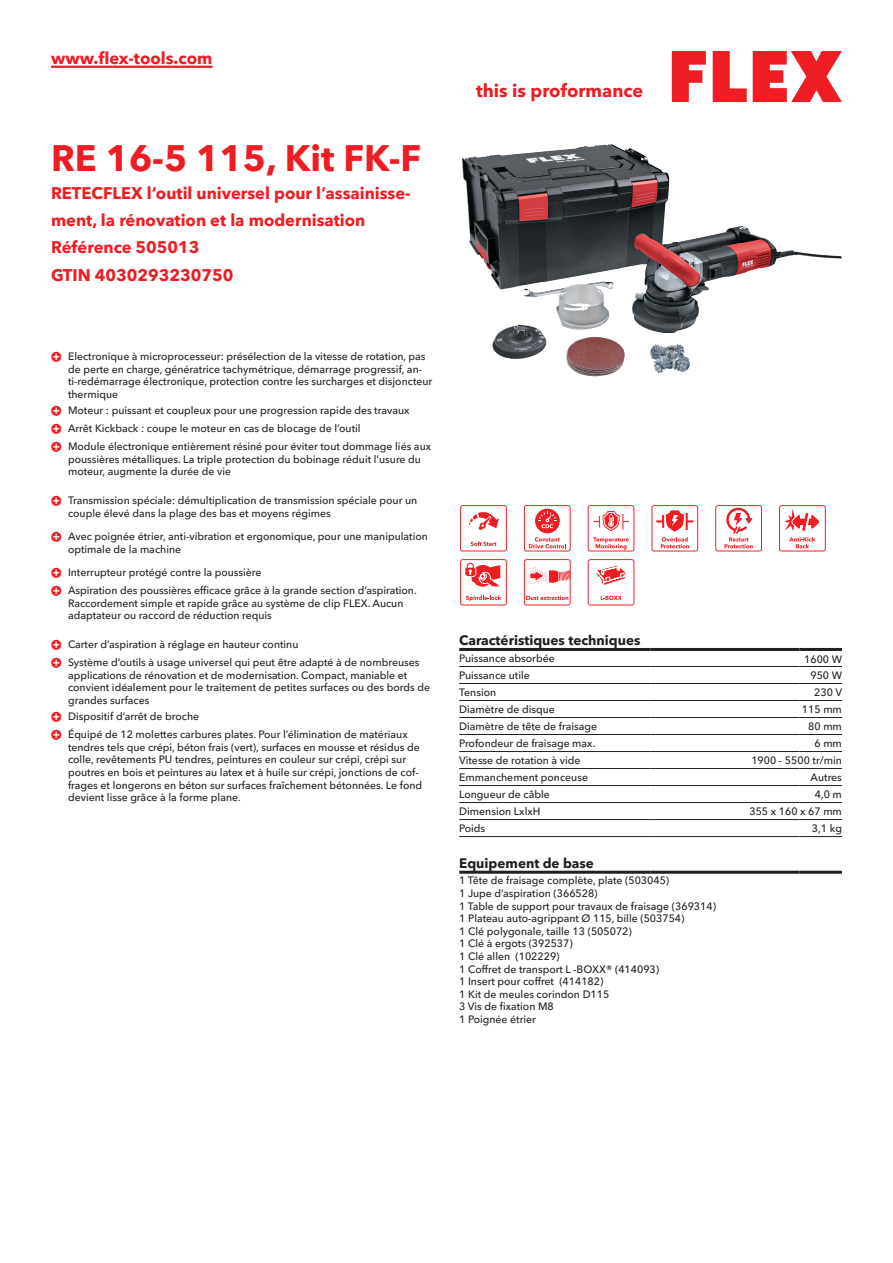
<style>
.page{position:relative;width:893px;height:1263px;background:#fff}
.page>*{position:absolute;margin:0;border:0;box-sizing:border-box;transform-origin:0 0}
.CB_AF_Product-name{font:700 36px "Avenir Next W1 G";color:#ee1d23}
.t1{font:700 18px "Avenir Next W1 G";color:#ee1d23}
.CB_AF_Product-short{font:700 16.5px/27px "Avenir Next W1 G";color:#ee1d23}
.CB_AF_Order-number{font:700 16.5px "Avenir Next W1 G";color:#ee1d23}
.CB_AF_Table-headline{font:700 13.5px "Avenir Next W1 G";color:#231f20}
.CB_AF_Table-specific{font:500 10.5px/12.6px "Avenir Next W1 G";color:#231f20}
</style>
<div class="page">
<svg style="left:672px;top:51px;width:34px;height:51px"></svg>
<svg style="left:713px;top:51px;width:34px;height:51px"></svg>
<svg style="left:753px;top:51px;width:89px;height:51px"></svg>
<hr style="left:51px;top:66px;width:162px;height:2px;background:#ee1d23">
<img style="left:462px;top:144px;width:303px;height:189px">
<hr style="left:459px;top:666px;width:192px;height:1px;background:#231f20">
<hr style="left:651px;top:666px;width:148px;height:1px;background:#231f20">
<hr style="left:799px;top:666px;width:43px;height:1px;background:#231f20">
<hr style="left:459px;top:683px;width:192px;height:1px;background:#231f20">
<hr style="left:651px;top:683px;width:148px;height:1px;background:#231f20">
<hr style="left:799px;top:683px;width:43px;height:1px;background:#231f20">
<hr style="left:459px;top:700px;width:192px;height:1px;background:#231f20">
<hr style="left:651px;top:700px;width:148px;height:1px;background:#231f20">
<hr style="left:799px;top:700px;width:43px;height:1px;background:#231f20">
<hr style="left:459px;top:717px;width:192px;height:1px;background:#231f20">
<hr style="left:651px;top:717px;width:148px;height:1px;background:#231f20">
<hr style="left:799px;top:717px;width:43px;height:1px;background:#231f20">
<hr style="left:459px;top:734px;width:192px;height:1px;background:#231f20">
<hr style="left:651px;top:734px;width:148px;height:1px;background:#231f20">
<hr style="left:799px;top:734px;width:43px;height:1px;background:#231f20">
<hr style="left:459px;top:751px;width:192px;height:1px;background:#231f20">
<hr style="left:651px;top:751px;width:148px;height:1px;background:#231f20">
<hr style="left:799px;top:751px;width:43px;height:1px;background:#231f20">
<hr style="left:459px;top:768px;width:192px;height:1px;background:#231f20">
<hr style="left:651px;top:768px;width:148px;height:1px;background:#231f20">
<hr style="left:799px;top:768px;width:43px;height:1px;background:#231f20">
<hr style="left:459px;top:785px;width:192px;height:1px;background:#231f20">
<hr style="left:651px;top:785px;width:148px;height:1px;background:#231f20">
<hr style="left:799px;top:785px;width:43px;height:1px;background:#231f20">
<hr style="left:459px;top:802px;width:192px;height:1px;background:#231f20">
<hr style="left:651px;top:802px;width:148px;height:1px;background:#231f20">
<hr style="left:799px;top:802px;width:43px;height:1px;background:#231f20">
<hr style="left:459px;top:819px;width:192px;height:1px;background:#231f20">
<hr style="left:651px;top:819px;width:148px;height:1px;background:#231f20">
<hr style="left:799px;top:819px;width:43px;height:1px;background:#231f20">
<hr style="left:459px;top:836px;width:192px;height:1px;background:#231f20">
<hr style="left:651px;top:836px;width:148px;height:1px;background:#231f20">
<hr style="left:799px;top:836px;width:43px;height:1px;background:#231f20">
<hr style="left:459px;top:648px;width:192px;height:3px;background:#231f20">
<hr style="left:651px;top:648px;width:148px;height:3px;background:#231f20">
<hr style="left:799px;top:648px;width:43px;height:3px;background:#231f20">
<hr style="left:459px;top:871px;width:192px;height:3px;background:#231f20">
<hr style="left:651px;top:871px;width:148px;height:3px;background:#231f20">
<hr style="left:799px;top:871px;width:43px;height:3px;background:#231f20">
<svg style="left:460px;top:505px;width:47px;height:46px"></svg>
<svg style="left:524px;top:505px;width:47px;height:46px"></svg>
<svg style="left:588px;top:505px;width:46px;height:46px"></svg>
<svg style="left:651px;top:505px;width:47px;height:46px"></svg>
<svg style="left:715px;top:505px;width:47px;height:46px"></svg>
<svg style="left:779px;top:505px;width:47px;height:46px"></svg>
<svg style="left:460px;top:559px;width:47px;height:46px"></svg>
<svg style="left:524px;top:559px;width:47px;height:46px"></svg>
<svg style="left:588px;top:559px;width:46px;height:46px"></svg>
<h3 class="CB_AF_Product-short" style="left:51px;top:43px;width:163px">www.flex-tools.com</h3>
<p class="CB_AF_Product-name" style="left:51px;top:130px;width:372px">RE 16-5 115, Kit FK-F</p>
<p class="CB_AF_Product-short" style="left:51px;top:178px;width:361px">RETECFLEX l‘outil universel pour l‘assainisse&shy;ment, la rénovation et la modernisation</p>
<p class="CB_AF_Order-number" style="left:51px;top:234px;width:150px">Référence 505013</p>
<p class="CB_AF_Order-number" style="left:51px;top:262px;width:184px">GTIN 4030293230750</p>
<h2 class="t1" style="left:476px;top:77px;width:169px">this is proformance</h2>
<p class="CB_AF_Table-specific" style="left:68px;top:349px;width:366px">Electronique à microprocesseur: présélection de la vitesse de rotation, pas de perte en charge, génératrice tachymétrique, démarrage progressif, an&shy;ti-redémarrage électronique, protection contre les surcharges et disjoncteur thermique</p>
<p class="CB_AF_Table-specific" style="left:68px;top:403px;width:343px">Moteur : puissant et coupleux pour une progression rapide des travaux</p>
<p class="CB_AF_Table-specific" style="left:68px;top:421px;width:294px">Arrêt Kickback : coupe le moteur en cas de blocage de l’outil</p>
<p class="CB_AF_Table-specific" style="left:68px;top:439px;width:365px">Module électronique entièrement résiné pour éviter tout dommage liés aux poussières métalliques. La triple protection du bobinage réduit l’usure du moteur, augmente la durée de vie</p>
<p class="CB_AF_Table-specific" style="left:68px;top:493px;width:351px">Transmission spéciale: démultiplication de transmission spéciale pour un couple élevé dans la plage des bas et moyens régimes</p>
<p class="CB_AF_Table-specific" style="left:68px;top:529px;width:361px">Avec poignée étrier, anti-vibration et ergonomique, pour une manipulation optimale de la machine</p>
<p class="CB_AF_Table-specific" style="left:68px;top:565px;width:195px">Interrupteur protégé contre la poussière</p>
<p class="CB_AF_Table-specific" style="left:68px;top:583px;width:350px">Aspiration des poussières efficace grâce à la grande section d’aspiration.<br>Raccordement simple et rapide grâce au système de clip FLEX. Aucun adaptateur ou raccord de réduction requis</p>
<p class="CB_AF_Table-specific" style="left:68px;top:637px;width:232px">Carter d’aspiration à réglage en hauteur continu</p>
<p class="CB_AF_Table-specific" style="left:68px;top:655px;width:364px">Système d’outils à usage universel qui peut être adapté à de nombreuses applications de rénovation et de modernisation. Compact, maniable et convient idéalement pour le traitement de petites surfaces ou des bords de grandes surfaces</p>
<p class="CB_AF_Table-specific" style="left:68px;top:709px;width:133px">Dispositif d’arrêt de broche</p>
<p class="CB_AF_Table-specific" style="left:68px;top:727px;width:356px">Équipé de 12 molettes carbures plates. Pour l’élimination de matériaux tendres tels que crépi, béton frais (vert), surfaces en mousse et résidus de colle, revêtements PU tendres, peintures en couleur sur crépi, crépi sur poutres en bois et peintures au latex et à huile sur crépi, jonctions de cof&shy;frages et longerons en béton sur surfaces fraîchement bétonnées. Le fond devient lisse grâce à la forme plane.</p>
<p class="CB_AF_Table-headline" style="left:459px;top:630px;width:183px">Caractéristiques techniques</p>
<p class="CB_AF_Table-specific" style="left:459px;top:651px;width:97px">Puissance absorbée</p>
<p class="CB_AF_Table-specific" style="left:804px;top:652px;width:39px">1600 W</p>
<p class="CB_AF_Table-specific" style="left:459px;top:668px;width:72px">Puissance utile</p>
<p class="CB_AF_Table-specific" style="left:810px;top:668px;width:33px">950 W</p>
<p class="CB_AF_Table-specific" style="left:459px;top:685px;width:38px">Tension</p>
<p class="CB_AF_Table-specific" style="left:814px;top:685px;width:29px">230 V</p>
<p class="CB_AF_Table-specific" style="left:459px;top:702px;width:97px">Diamètre de disque</p>
<p class="CB_AF_Table-specific" style="left:802px;top:702px;width:41px">115 mm</p>
<p class="CB_AF_Table-specific" style="left:459px;top:719px;width:139px">Diamètre de tête de fraisage</p>
<p class="CB_AF_Table-specific" style="left:808px;top:719px;width:35px">80 mm</p>
<p class="CB_AF_Table-specific" style="left:459px;top:736px;width:138px">Profondeur de fraisage max.</p>
<p class="CB_AF_Table-specific" style="left:814px;top:736px;width:29px">6 mm</p>
<p class="CB_AF_Table-specific" style="left:459px;top:753px;width:123px">Vitesse de rotation à vide</p>
<p class="CB_AF_Table-specific" style="left:751px;top:753px;width:92px">1900 - 5500 tr/min</p>
<p class="CB_AF_Table-specific" style="left:459px;top:770px;width:130px">Emmanchement ponceuse</p>
<p class="CB_AF_Table-specific" style="left:811px;top:770px;width:33px">Autres</p>
<p class="CB_AF_Table-specific" style="left:459px;top:787px;width:92px">Longueur de câble</p>
<p class="CB_AF_Table-specific" style="left:815px;top:787px;width:29px">4,0 m</p>
<p class="CB_AF_Table-specific" style="left:459px;top:804px;width:83px">Dimension LxlxH</p>
<p class="CB_AF_Table-specific" style="left:749px;top:804px;width:94px">355 x 160 x 67 mm</p>
<p class="CB_AF_Table-specific" style="left:459px;top:821px;width:28px">Poids</p>
<p class="CB_AF_Table-specific" style="left:812px;top:821px;width:32px">3,1 kg</p>
<p class="CB_AF_Table-headline" style="left:459px;top:852px;width:136px">Equipement de base</p>
<p class="CB_AF_Table-specific" style="left:459px;top:873px;width:258px">1 Tête de fraisage complète, plate (503045)<br>1 Jupe d’aspiration (366528)<br>1 Table de support pour travaux de fraisage (369314)<br>1 Plateau auto-agrippant Ø 115, bille (503754)<br>1 Clé polygonale, taille 13 (505072)<br>1 Clé à ergots (392537)<br>1 Clé allen (102229)<br>1 Coffret de transport L -BOXX® (414093)<br>1 Insert pour coffret (414182)<br>1 Kit de meules corindon D115<br>3 Vis de fixation M8<br>1 Poignée étrier</p>
</div>
